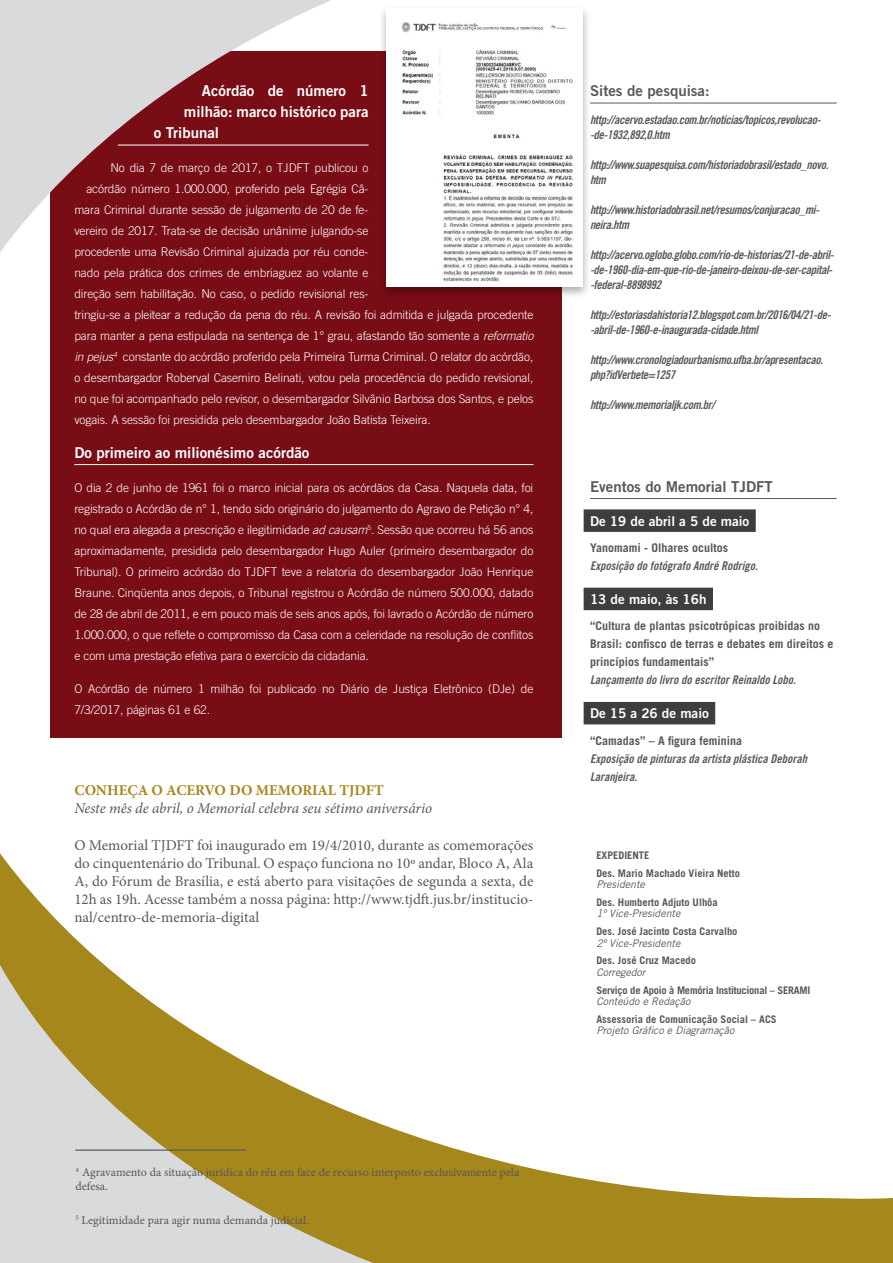
<style>
.page{position:relative;width:893px;height:1263px;background:#fff}
.page>*{position:absolute;margin:0;border:0;box-sizing:border-box;transform-origin:0 0}
.t1{font:15px/18px "Minion Pro";color:#58585a;text-align:justify}
.t2{font:15px "Trade Gothic LT Std Bd 2";color:#fff}
.t3{font:italic 15px "Minion Pro";letter-spacing:-.005em;color:#58585a}
.t4{font:15px "Trade Gothic LT Std Bd 2";color:#58585a}
.t5{font:700 15px "Minion Pro";color:#a5871b}
.t6{font:13.5px "Trade Gothic LT Std Bd 2";color:#fff}
.t7{font:300 12px/21px "Trade Gothic LT Std";letter-spacing:-.01em;color:#fff;text-align:justify}
.t8{font:12px/15px "Trade Gothic LT Std Bd Cn 20 Obl";letter-spacing:-.03em;color:#58585a}
.t9{font:700 12px/18px "Trade Gothic LT Std";color:#58585a}
.t10{font:12px/18px "Trade Gothic LT Std Bd Cn 20 Obl";color:#58585a}
.t11{font:12px/13.5px "Minion Pro";color:#58585a}
.t12{font:700 10.5px/17.9px "Trade Gothic LT Std";color:#58585a}
.t13{font:italic 10.5px "Trade Gothic LT Std";color:#58585a}
.t14{font:700 10.5px "Trade Gothic LT Std";letter-spacing:-.02em;color:#58585a}
.s1{font-style:italic}
</style>
<div class="page">
<div style="left:50px;top:51px;width:511px;height:687px;background:#790d16"></div>
<svg style="left:0;top:0;width:331px;height:252px"></svg>
<svg style="left:0;top:853px;width:893px;height:410px"></svg>
<hr style="left:118px;top:145px;width:251px;height:1px;background:#fff">
<hr style="left:74px;top:464px;width:459px;height:1px;background:#fff">
<div style="left:584px;top:839px;width:259px;height:211px;background:#fff"></div>
<hr style="left:590px;top:103px;width:247px;height:1px;background:#58585a">
<hr style="left:590px;top:498px;width:247px;height:1px;background:#58585a">
<div style="left:584px;top:509px;width:172px;height:23px;background:#3e3d40"></div>
<div style="left:584px;top:588px;width:129px;height:22px;background:#3e3d40"></div>
<div style="left:584px;top:702px;width:131px;height:22px;background:#3e3d40"></div>
<hr style="left:75px;top:1149px;width:171px;height:2px;background:#58585a">
<div style="left:378px;top:4px;width:213px;height:295px;background:#000;opacity:.33"></div>
<img style="left:387px;top:9px;width:196px;height:278px">
<p class="t2" style="left:202px;top:82px;width:168px">Acórdão de número 1</p>
<p class="t2" style="left:184px;top:103px;width:186px">milhão: marco histórico para</p>
<p class="t2" style="left:154px;top:124px;width:67px">o Tribunal</p>
<p class="t7" style="left:110px;top:157px;width:260px">No dia 7 de março de 2017, o TJDFT publicou o</p>
<p class="t7" style="left:86px;top:178px;width:284px">acórdão número 1.000.000, proferido pela Egrégia Câ-</p>
<p class="t7" style="left:74px;top:199px;width:296px">mara Criminal durante sessão de julgamento de 20 de fe-</p>
<p class="t7" style="left:74px;top:220px;width:296px">vereiro de 2017. Trata-se de decisão unânime julgando-se</p>
<p class="t7" style="left:74px;top:241px;width:296px">procedente uma Revisão Criminal ajuizada por réu conde-</p>
<p class="t7" style="left:74px;top:262px;width:296px">nado pela prática dos crimes de embriaguez ao volante e</p>
<p class="t7" style="left:74px;top:283px;width:296px">direção sem habilitação. No caso, o pedido revisional res-</p>
<p class="t7" style="left:74px;top:304px;width:461px">tringiu-se a pleitear a redução da pena do réu. A revisão foi admitida e julgada procedente</p>
<p class="t7" style="left:74px;top:325px;width:460px">para manter a pena estipulada na sentença de 1° grau, afastando tão somente a <span class="s1">reformatio</span></p>
<p class="t7" style="left:74px;top:346px;width:460px"><span class="s1">in pejus</span><sup>4</sup> constante do acórdão proferido pela Primeira Turma Criminal. O relator do acórdão,</p>
<p class="t7" style="left:74px;top:367px;width:460px">o desembargador Roberval Casemiro Belinati, votou pela procedência do pedido revisional,</p>
<p class="t7" style="left:74px;top:388px;width:461px">no que foi acompanhado pelo revisor, o desembargador Silvânio Barbosa dos Santos, e pelos</p>
<p class="t7" style="left:74px;top:409px;width:358px">vogais. A sessão foi presidida pelo desembargador João Batista Teixeira.</p>
<p class="t2" style="left:74px;top:443px;width:236px">Do primeiro ao milionésimo acórdão</p>
<p class="t7" style="left:74px;top:477px;width:461px">O dia 2 de junho de 1961 foi o marco inicial para os acórdãos da Casa. Naquela data, foi registrado o Acórdão de n° 1, tendo sido originário do julgamento do Agravo de Petição n° 4, no qual era alegada a prescrição e ilegitimidade <span class="s1">ad causam</span><sup>5</sup>. Sessão que ocorreu há 56 anos aproximadamente, presidida pelo desembargador Hugo Auler (primeiro desembargador do Tribunal). O primeiro acórdão do TJDFT teve a relatoria do desembargador João Henrique Braune. Cinqüenta anos depois, o Tribunal registrou o Acórdão de número 500.000, datado de 28 de abril de 2011, e em pouco mais de seis anos após, foi lavrado o Acórdão de número 1.000.000, o que reflete o compromisso da Casa com a celeridade na resolução de conflitos e com uma prestação efetiva para o exercício da cidadania.</p>
<p class="t7" style="left:74px;top:678px;width:461px">O Acórdão de número 1 milhão foi publicado no Diário de Justiça Eletrônico (DJe) de<br>7/3/2017, páginas 61 e 62.</p>
<p class="t5" style="left:74px;top:780px;width:311px">CONHEÇA O ACERVO DO MEMORIAL TJDFT</p>
<p class="t3" style="left:74px;top:798px;width:359px">Neste mês de abril, o Memorial celebra seu sétimo aniversário</p>
<p class="t1" style="left:74px;top:836px;width:460px">O Memorial TJDFT foi inaugurado em 19/4/2010, durante as comemorações do cinquentenário do Tribunal. O espaço funciona no 10º andar, Bloco A, Ala A, do Fórum de Brasília, e está aberto para visitações de segunda a sexta, de 12h as 19h. Acesse também a nossa página: http://www.tjdft.jus.br/institucio&shy;nal/centro-de-memoria-digital</p>
<p class="t11" style="left:75px;top:1165px;width:445px"><sup>4</sup> Agravamento da situação jurídica do réu em face de recurso interposto exclusivamente pela defesa.</p>
<p class="t11" style="left:75px;top:1214px;width:235px"><sup>5</sup> Legitimidade para agir numa demanda judicial.</p>
<p class="t4" style="left:590px;top:82px;width:121px">Sites de pesquisa:</p>
<p class="t8" style="left:590px;top:112px;width:232px">http://acervo.estadao.com.br/noticias/topicos,revolucao--de-1932,892,0.htm</p>
<p class="t8" style="left:590px;top:157px;width:240px">http://www.suapesquisa.com/historiadobrasil/estado_novo. htm</p>
<p class="t8" style="left:590px;top:202px;width:231px">http://www.historiadobrasil.net/resumos/conjuracao_mi&shy;neira.htm</p>
<p class="t8" style="left:590px;top:247px;width:245px">http://acervo.oglobo.globo.com/rio-de-historias/21-de-abril--de-1960-dia-em-que-rio-de-janeiro-deixou-de-ser-capital--federal-8898992</p>
<p class="t8" style="left:590px;top:307px;width:242px">http://estoriasdahistoria12.blogspot.com.br/2016/04/21-de--abril-de-1960-e-inaugurada-cidade.html</p>
<p class="t8" style="left:590px;top:352px;width:234px">http://www.cronologiadourbanismo.ufba.br/apresentacao. php?idVerbete=1257</p>
<p class="t8" style="left:590px;top:397px;width:126px">http://www.memorialjk.com.br/</p>
<p class="t4" style="left:590px;top:477px;width:184px">Eventos do Memorial TJDFT</p>
<p class="t6" style="left:590px;top:512px;width:161px">De 19 de abril a 5 de maio</p>
<p class="t9" style="left:590px;top:539px;width:140px">Yanomami - Olhares ocultos</p>
<p class="t10" style="left:590px;top:557px;width:169px">Exposição do fotógrafo André Rodrigo.</p>
<p class="t6" style="left:590px;top:591px;width:118px">13 de maio, às 16h</p>
<p class="t9" style="left:590px;top:617px;width:245px">“Cultura de plantas psicotrópicas proibidas no<br>Brasil: confisco de terras e debates em direitos e princípios fundamentais”</p>
<p class="t10" style="left:590px;top:671px;width:207px">Lançamento do livro do escritor Reinaldo Lobo.</p>
<p class="t6" style="left:590px;top:705px;width:120px">De 15 a 26 de maio</p>
<p class="t9" style="left:590px;top:731px;width:154px">“Camadas” – A figura feminina</p>
<p class="t10" style="left:590px;top:749px;width:219px">Exposição de pinturas da artista plástica Deborah<br>Laranjeira.</p>
<p class="t12" style="left:596px;top:846px;width:145px">EXPEDIENTE<br>Des. Mario Machado Vieira Netto</p>
<p class="t13" style="left:596px;top:878px;width:50px">Presidente</p>
<p class="t12" style="left:596px;top:893px;width:123px">Des. Humberto Adjuto Ulhôa</p>
<p class="t13" style="left:596px;top:907px;width:85px">1º Vice-Presidente</p>
<p class="t12" style="left:596px;top:922px;width:143px">Des. José Jacinto Costa Carvalho</p>
<p class="t13" style="left:596px;top:936px;width:85px">2º Vice-Presidente</p>
<p class="t12" style="left:596px;top:951px;width:101px">Des. José Cruz Macedo</p>
<p class="t13" style="left:596px;top:966px;width:50px">Corregedor</p>
<p class="t14" style="left:596px;top:983px;width:215px">Serviço de Apoio à Memória Institucional – SERAMI</p>
<p class="t13" style="left:596px;top:995px;width:95px">Conteúdo e Redação</p>
<p class="t12" style="left:596px;top:1010px;width:182px">Assessoria de Comunicação Social – ACS</p>
<p class="t13" style="left:596px;top:1024px;width:139px">Projeto Gráfico e Diagramação</p>
</div>
